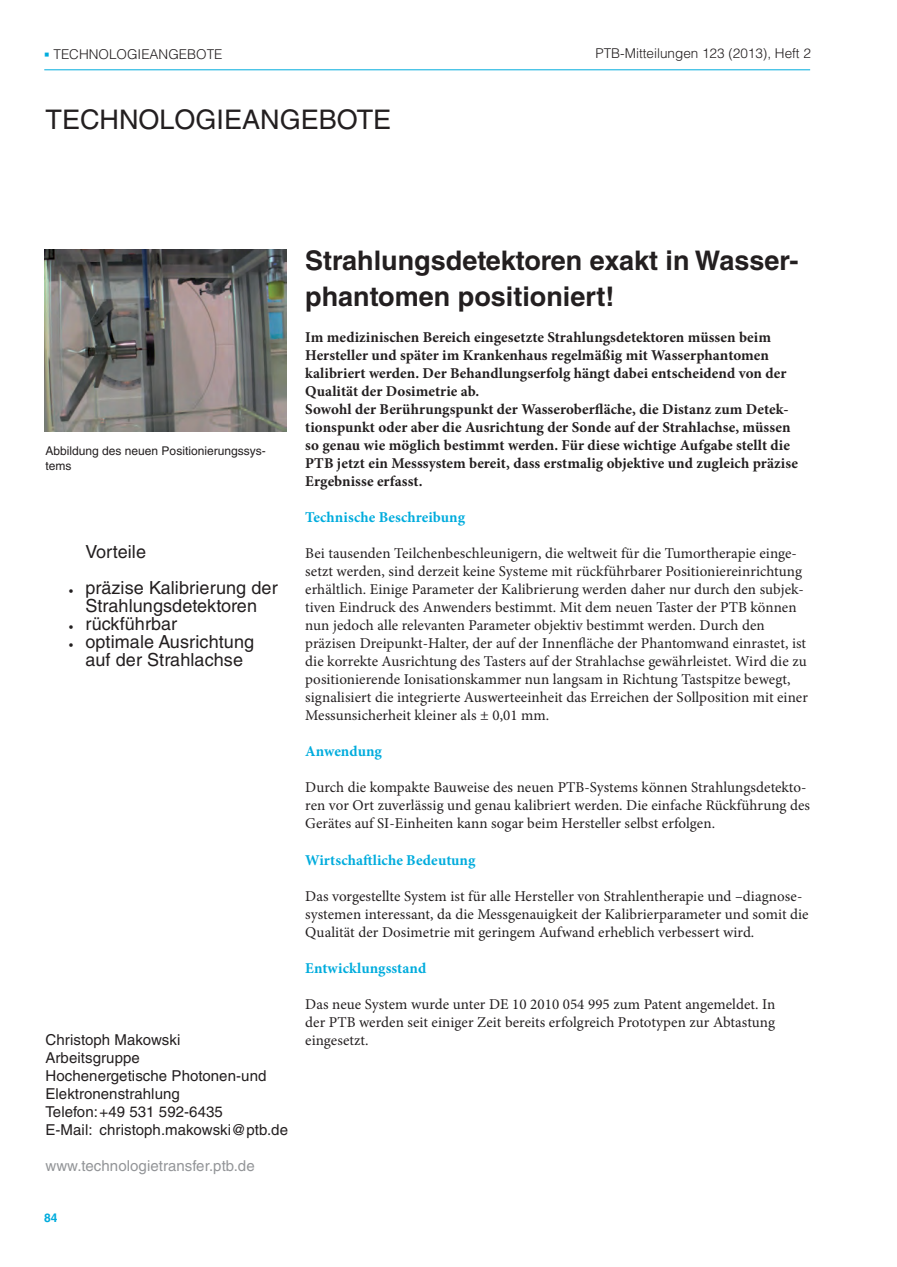
<style>
.page{position:relative;width:897px;height:1267px;background:#fff}
.page>*{position:absolute;margin:0;border:0;box-sizing:border-box;transform-origin:0 0}
.t1{font:700 27px/36px "Helvetica LT Std";color:#231f20}
.t2{font:27px "Helvetica";color:#231f20}
.t3{font:18px/18px "Helvetica LT Std";letter-spacing:.005em;color:#231f20;text-align:center}
.t4{font:15px/18px "Minion Pro";letter-spacing:.005em;color:#231f20}
.t5{font:700 15px/18px "Minion Pro";letter-spacing:.005em;color:#231f20}
.t6{font:15px/18px "Helvetica LT Std";letter-spacing:.005em;color:#231f20}
.t7{font:700 15px "Minion Pro";letter-spacing:.005em;color:#00acdd}
.t8{font:15px "Helvetica LT Std";letter-spacing:.005em;color:#939598}
.t9{font:300 13.5px "Helvetica LT Std";color:#231f20}
.t10{font:12px/15px "Helvetica LT Std";color:#231f20}
.t11{font:700 12px "Helvetica LT Std";color:#00acdd}
.s1{font-family:"Minion Pro";font-weight:400;color:#00acdd}
.s2{font-family:"Minion Pro";font-size:13.5px}
</style>
<div class="page">
<hr style="left:44px;top:70px;width:766px;height:1px;background:#00acdd">
<img style="left:44px;top:249px;width:243px;height:182px">
<p class="t9" style="left:44px;top:46px;width:180px"><span class="s1">■</span> TECHNOLOGIEANGEBOTE</p>
<p class="t9" style="left:595px;top:45px;width:217px">PTB-Mitteilungen 123 (2013), Heft 2</p>
<h1 class="t2" style="left:45px;top:104px;width:347px">TECHNOLOGIEANGEBOTE</h1>
<p class="t10" style="left:45px;top:443px;width:222px">Abbildung des neuen Positionierungssys&shy;tems</p>
<p class="t3" style="left:85px;top:543px;width:62px">Vorteile</p>
<p class="t3" style="left:68px;top:579px;width:211px"><span class="s2">•</span> präzise Kalibrierung der<br>Strahlungsdetektoren</p>
<p class="t3" style="left:68px;top:615px;width:110px"><span class="s2">•</span> rückführbar</p>
<p class="t3" style="left:68px;top:633px;width:187px"><span class="s2">•</span> optimale Ausrichtung auf der Strahlachse</p>
<p class="t6" style="left:45px;top:1030px;width:244px">Christoph Makowski<br>Arbeitsgruppe<br>Hochenergetische Photonen-und<br>Elektronenstrahlung<br>Telefon:+49 531 592-6435<br>E-Mail: christoph.makowski@ptb.de</p>
<p class="t8" style="left:45px;top:1156px;width:211px">www.technologietransfer.ptb.de</p>
<p class="t11" style="left:44px;top:1210px;width:15px">84</p>
<h1 class="t1" style="left:305px;top:242px;width:494px">Strahlungsdetektoren exakt in Wasser&shy;phantomen positioniert!</h1>
<p class="t5" style="left:305px;top:328px;width:494px">Im medizinischen Bereich eingesetzte Strahlungsdetektoren müssen beim Hersteller und später im Krankenhaus regelmäßig mit Wasserphantomen kalibriert werden. Der Behandlungserfolg hängt dabei entscheidend von der Qualität der Dosimetrie ab.<br>Sowohl der Berührungspunkt der Wasseroberfläche, die Distanz zum Detek&shy;tionspunkt oder aber die Ausrichtung der Sonde auf der Strahlachse, müssen so genau wie möglich bestimmt werden. Für diese wichtige Aufgabe stellt die PTB jetzt ein Messsystem bereit, dass erstmalig objektive und zugleich präzise Ergebnisse erfasst.</p>
<p class="t7" style="left:305px;top:507px;width:161px">Technische Beschreibung</p>
<p class="t4" style="left:305px;top:544px;width:504px">Bei tausenden Teilchenbeschleunigern, die weltweit für die Tumortherapie einge&shy;setzt werden, sind derzeit keine Systeme mit rückführbarer Positioniereinrichtung erhältlich. Einige Parameter der Kalibrierung werden daher nur durch den subjek&shy;tiven Eindruck des Anwenders bestimmt. Mit dem neuen Taster der PTB können nun jedoch alle relevanten Parameter objektiv bestimmt werden. Durch den präzisen Dreipunkt-Halter, der auf der Innenfläche der Phantomwand einrastet, ist die korrekte Ausrichtung des Tasters auf der Strahlachse gewährleistet. Wird die zu positionierende Ionisationskammer nun langsam in Richtung Tastspitze bewegt, signalisiert die integrierte Auswerteeinheit das Erreichen der Sollposition mit einer Messunsicherheit kleiner als ± 0,01 mm.</p>
<p class="t7" style="left:305px;top:741px;width:78px">Anwendung</p>
<p class="t4" style="left:305px;top:778px;width:506px">Durch die kompakte Bauweise des neuen PTB-Systems können Strahlungsdetekto&shy;ren vor Ort zuverlässig und genau kalibriert werden. Die einfache Rückführung des<br>Gerätes auf SI-Einheiten kann sogar beim Hersteller selbst erfolgen.</p>
<p class="t7" style="left:305px;top:849px;width:172px">Wirtschaftliche Bedeutung</p>
<p class="t4" style="left:305px;top:886px;width:505px">Das vorgestellte System ist für alle Hersteller von Strahlentherapie und –diagnose&shy;systemen interessant, da die Messgenauigkeit der Kalibrierparameter und somit die<br>Qualität der Dosimetrie mit geringem Aufwand erheblich verbessert wird.</p>
<p class="t7" style="left:305px;top:957px;width:122px">Entwicklungsstand</p>
<p class="t4" style="left:305px;top:994px;width:471px;text-align:justify">Das neue System wurde unter DE 10 2010 054 995 zum Patent angemeldet. In der PTB werden seit einiger Zeit bereits erfolgreich Prototypen zur Abtastung eingesetzt.</p>
</div>
